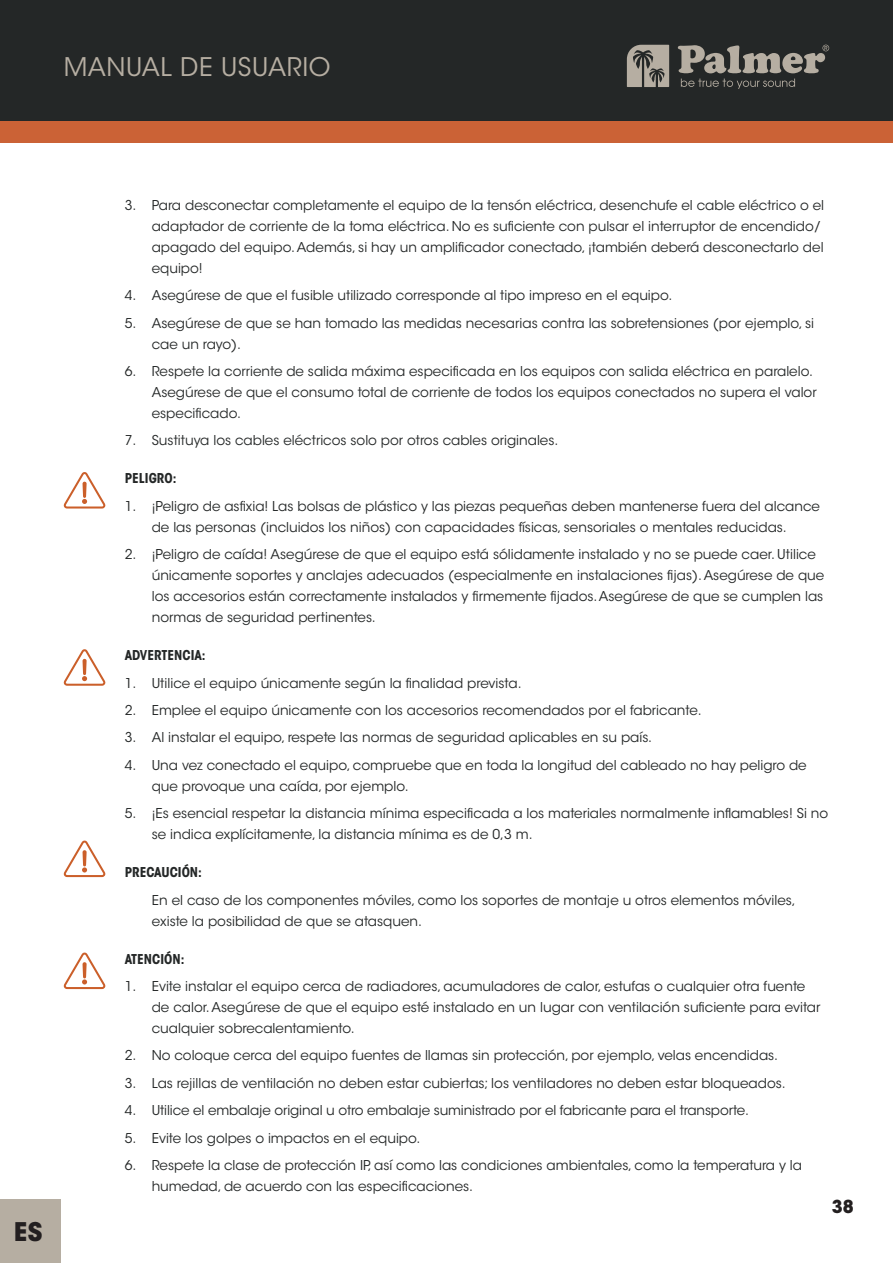
<style>
.page{position:relative;width:893px;height:1263px;background:#fff}
.page>*{position:absolute;margin:0;border:0;box-sizing:border-box;transform-origin:0 0}
.t1{font:25.5px "ITC Avant Garde Std";letter-spacing:.02em;color:#b6aea2}
.t2{font:700 25.5px "ITC Avant Garde Std";color:#231f20}
.t3{font:700 17.7px "ITC Avant Garde Std";color:#231f20}
.t4{font:13.5px/21px "ITC Avant Garde Std";color:#242727}
.t5{font:700 condensed 13.5px "ITC Avant Garde Std";color:#242727}
</style>
<div class="page">
<div style="left:0;top:0;width:893px;height:123px;background:#242727"></div>
<div style="left:0;top:121px;width:893px;height:21px;background:#cb6236"></div>
<svg style="left:678px;top:45px;width:151px;height:28px"></svg>
<svg style="left:627px;top:45px;width:42px;height:42px"></svg>
<svg style="left:681px;top:79px;width:114px;height:10px"></svg>
<div style="left:0;top:1199px;width:61px;height:64px;background:#b6aea2"></div>
<svg style="left:64px;top:649px;width:41px;height:37px"></svg>
<svg style="left:64px;top:840px;width:41px;height:37px"></svg>
<svg style="left:64px;top:952px;width:41px;height:37px"></svg>
<svg style="left:64px;top:472px;width:41px;height:36px"></svg>
<h1 class="t1" style="left:64px;top:52px;width:268px">MANUAL DE USUARIO</h1>
<h1 class="t2" style="left:14px;top:1214px;width:30px">ES</h1>
<p class="t4" style="left:152px;top:195px;width:674px;text-indent:-27px">3. Para desconectar completamente el equipo de la tensón eléctrica, desenchufe el cable eléctrico o el adaptador de corriente de la toma eléctrica. No es suficiente con pulsar el interruptor de encendido/ apagado del equipo. Además, si hay un amplificador conectado, ¡también deberá desconectarlo del equipo!</p>
<p class="t4" style="left:125px;top:285px;width:549px">4. Asegúrese de que el fusible utilizado corresponde al tipo impreso en el equipo.</p>
<p class="t4" style="left:152px;top:312px;width:664px;text-indent:-27px">5. Asegúrese de que se han tomado las medidas necesarias contra las sobretensiones (por ejemplo, si cae un rayo).</p>
<p class="t4" style="left:152px;top:361px;width:666px;text-indent:-27px">6. Respete la corriente de salida máxima especificada en los equipos con salida eléctrica en paralelo.<br>Asegúrese de que el consumo total de corriente de todos los equipos conectados no supera el valor especificado.</p>
<p class="t4" style="left:125px;top:430px;width:435px">7. Sustituya los cables eléctricos solo por otros cables originales.</p>
<p class="t5" style="left:125px;top:470px;width:53px">PELIGRO:</p>
<p class="t4" style="left:125px;top:496px;width:697px;text-align:center">1. ¡Peligro de asfixia! Las bolsas de plástico y las piezas pequeñas deben mantenerse fuera del alcance de las personas (incluidos los niños) con capacidades físicas, sensoriales o mentales reducidas.</p>
<p class="t4" style="left:152px;top:544px;width:674px;text-indent:-27px">2. ¡Peligro de caída! Asegúrese de que el equipo está sólidamente instalado y no se puede caer. Utilice únicamente soportes y anclajes adecuados (especialmente en instalaciones fijas). Asegúrese de que los accesorios están correctamente instalados y firmemente fijados. Asegúrese de que se cumplen las normas de seguridad pertinentes.</p>
<p class="t5" style="left:125px;top:647px;width:82px">ADVERTENCIA:</p>
<p class="t4" style="left:125px;top:672px;width:398px">1. Utilice el equipo únicamente según la finalidad prevista.</p>
<p class="t4" style="left:125px;top:700px;width:578px">2. Emplee el equipo únicamente con los accesorios recomendados por el fabricante.</p>
<p class="t4" style="left:125px;top:727px;width:529px">3. Al instalar el equipo, respete las normas de seguridad aplicables en su país.</p>
<p class="t4" style="left:152px;top:754px;width:656px;text-indent:-27px">4. Una vez conectado el equipo, compruebe que en toda la longitud del cableado no hay peligro de que provoque una caída, por ejemplo.</p>
<p class="t4" style="left:152px;top:803px;width:678px;text-indent:-27px">5. ¡Es esencial respetar la distancia mínima especificada a los materiales normalmente inflamables! Si no se indica explícitamente, la distancia mínima es de 0,3 m.</p>
<p class="t5" style="left:125px;top:864px;width:79px">PRECAUCIÓN:</p>
<p class="t4" style="left:152px;top:889px;width:645px">En el caso de los componentes móviles, como los soportes de montaje u otros elementos móviles, existe la posibilidad de que se atasquen.</p>
<p class="t5" style="left:125px;top:950px;width:61px">ATENCIÓN:</p>
<p class="t4" style="left:152px;top:976px;width:670px;text-indent:-27px">1. Evite instalar el equipo cerca de radiadores, acumuladores de calor, estufas o cualquier otra fuente de calor. Asegúrese de que el equipo esté instalado en un lugar con ventilación suficiente para evitar cualquier sobrecalentamiento.</p>
<p class="t4" style="left:125px;top:1045px;width:655px">2. No coloque cerca del equipo fuentes de llamas sin protección, por ejemplo, velas encendidas.</p>
<p class="t4" style="left:125px;top:1072px;width:662px">3. Las rejillas de ventilación no deben estar cubiertas; los ventiladores no deben estar bloqueados.</p>
<p class="t4" style="left:125px;top:1100px;width:626px">4. Utilice el embalaje original u otro embalaje suministrado por el fabricante para el transporte.</p>
<p class="t4" style="left:125px;top:1127px;width:297px">5. Evite los golpes o impactos en el equipo.</p>
<p class="t4" style="left:152px;top:1155px;width:652px;text-indent:-27px">6. Respete la clase de protección IP, así como las condiciones ambientales, como la temperatura y la humedad, de acuerdo con las especificaciones.</p>
<h2 class="t3" style="left:832px;top:1195px;width:23px">38</h2>
</div>
